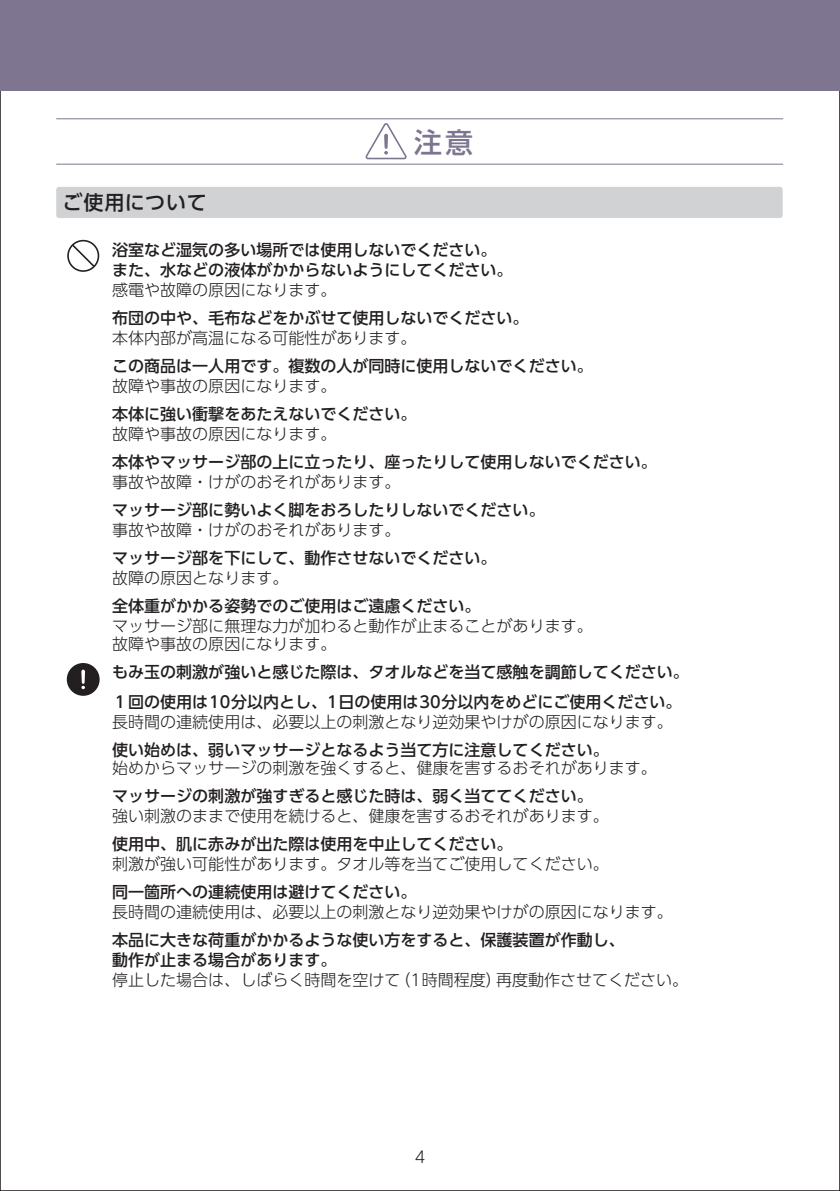
<style>
.page{position:relative;width:840px;height:1191px;background:#fff}
.page>*{position:absolute;margin:0;border:0;box-sizing:border-box;transform-origin:0 0}
.t1{font:500 28px "UD Shin Go Pro";color:#7e7591}
.t2{font:500 20px "UD Shin Go Pro";letter-spacing:.04em;color:#231f20}
.t3{font:500 16px/20px "UD Shin Go Pro";color:#231f20}
.t4{font:300 16px/18px "UD Shin Go Pro";color:#231f20}
</style>
<div class="page">
<div style="left:0;top:0;width:839px;height:90px;background:#7e7591"></div>
<div style="left:67px;top:240px;width:32px;height:32px;border:2px solid #231f20;border-radius:50%"></div>
<svg style="left:70px;top:243px;width:26px;height:26px"></svg>
<div style="left:56px;top:187px;width:726px;height:31px;background:#d1d2d4;border-radius:3px"></div>
<hr style="left:56px;top:164px;width:726px;height:1px;background:#7e7591">
<hr style="left:56px;top:118px;width:726px;height:1px;background:#7e7591">
<svg style="left:365px;top:123px;width:42px;height:37px"></svg>
<div style="left:68px;top:664px;width:30px;height:30px;background:#231f20;border-radius:50%"></div>
<div style="left:67px;top:663px;width:33px;height:33px;border:2px solid #231f20;border-radius:50%"></div>
<svg style="left:81px;top:669px;width:4px;height:20px"></svg>
<p class="t2" style="left:62px;top:186px;width:146px">ご使用について</p>
<h1 class="t1" style="left:414px;top:120px;width:60px">注意</h1>
<p class="t3" style="left:112px;top:239px;width:401px">浴室など湿気の多い場所では使用しないでください。また、水などの液体がかからないようにしてください。</p>
<p class="t4" style="left:112px;top:280px;width:225px">感電や故障の原因になります。</p>
<p class="t3" style="left:112px;top:307px;width:417px">布団の中や、毛布などをかぶせて使用しないでください。</p>
<p class="t4" style="left:112px;top:328px;width:305px">本体内部が高温になる可能性があります。</p>
<p class="t3" style="left:112px;top:355px;width:481px">この商品は一人用です。複数の人が同時に使用しないでください。</p>
<p class="t4" style="left:112px;top:376px;width:225px">故障や事故の原因になります。</p>
<p class="t3" style="left:112px;top:403px;width:305px">本体に強い衝撃をあたえないでください。</p>
<p class="t4" style="left:112px;top:424px;width:225px">故障や事故の原因になります。</p>
<p class="t3" style="left:112px;top:451px;width:545px">本体やマッサージ部の上に立ったり、座ったりして使用しないでください。</p>
<p class="t4" style="left:112px;top:472px;width:289px">事故や故障・けがのおそれがあります。</p>
<p class="t3" style="left:112px;top:499px;width:433px">マッサージ部に勢いよく脚をおろしたりしないでください。</p>
<p class="t4" style="left:112px;top:520px;width:289px">事故や故障・けがのおそれがあります。</p>
<p class="t3" style="left:112px;top:547px;width:385px">マッサージ部を下にして、動作させないでください。</p>
<p class="t4" style="left:112px;top:568px;width:177px">故障の原因となります。</p>
<p class="t3" style="left:112px;top:595px;width:369px">全体重がかかる姿勢でのご使用はご遠慮ください。</p>
<p class="t4" style="left:112px;top:616px;width:481px">マッサージ部に無理な力が加わると動作が止まることがあります。故障や事故の原因になります。</p>
<p class="t3" style="left:112px;top:656px;width:577px;line-height:30px">もみ玉の刺激が強いと感じた際は、タオルなどを当て感触を調節してください。<br>１回の使用は10分以内とし、1日の使用は30分以内をめどにご使用ください。</p>
<p class="t4" style="left:112px;top:712px;width:561px">長時間の連続使用は、必要以上の刺激となり逆効果やけがの原因になります。</p>
<p class="t3" style="left:112px;top:739px;width:497px">使い始めは、弱いマッサージとなるよう当て方に注意してください。</p>
<p class="t4" style="left:112px;top:758px;width:545px">始めからマッサージの刺激を強くすると、健康を害するおそれがあります。</p>
<p class="t3" style="left:112px;top:785px;width:481px">マッサージの刺激が強すぎると感じた時は、弱く当ててください。</p>
<p class="t4" style="left:112px;top:806px;width:497px">強い刺激のままで使用を続けると、健康を害するおそれがあります。</p>
<p class="t3" style="left:112px;top:833px;width:401px">使用中、肌に赤みが出た際は使用を中止してください。</p>
<p class="t4" style="left:112px;top:854px;width:497px">刺激が強い可能性があります。タオル等を当てご使用してください。</p>
<p class="t3" style="left:112px;top:881px;width:305px">同一箇所への連続使用は避けてください。</p>
<p class="t4" style="left:112px;top:902px;width:561px">長時間の連続使用は、必要以上の刺激となり逆効果やけがの原因になります。</p>
<p class="t3" style="left:112px;top:929px;width:513px">本品に大きな荷重がかかるような使い方をすると、保護装置が作動し、動作が止まる場合があります。</p>
<p class="t4" style="left:112px;top:970px;width:577px">停止した場合は、しばらく時間を空けて（1時間程度）再度動作させてください。</p>
<p class="t4" style="left:414px;top:1147px;width:12px">4</p>
</div>
